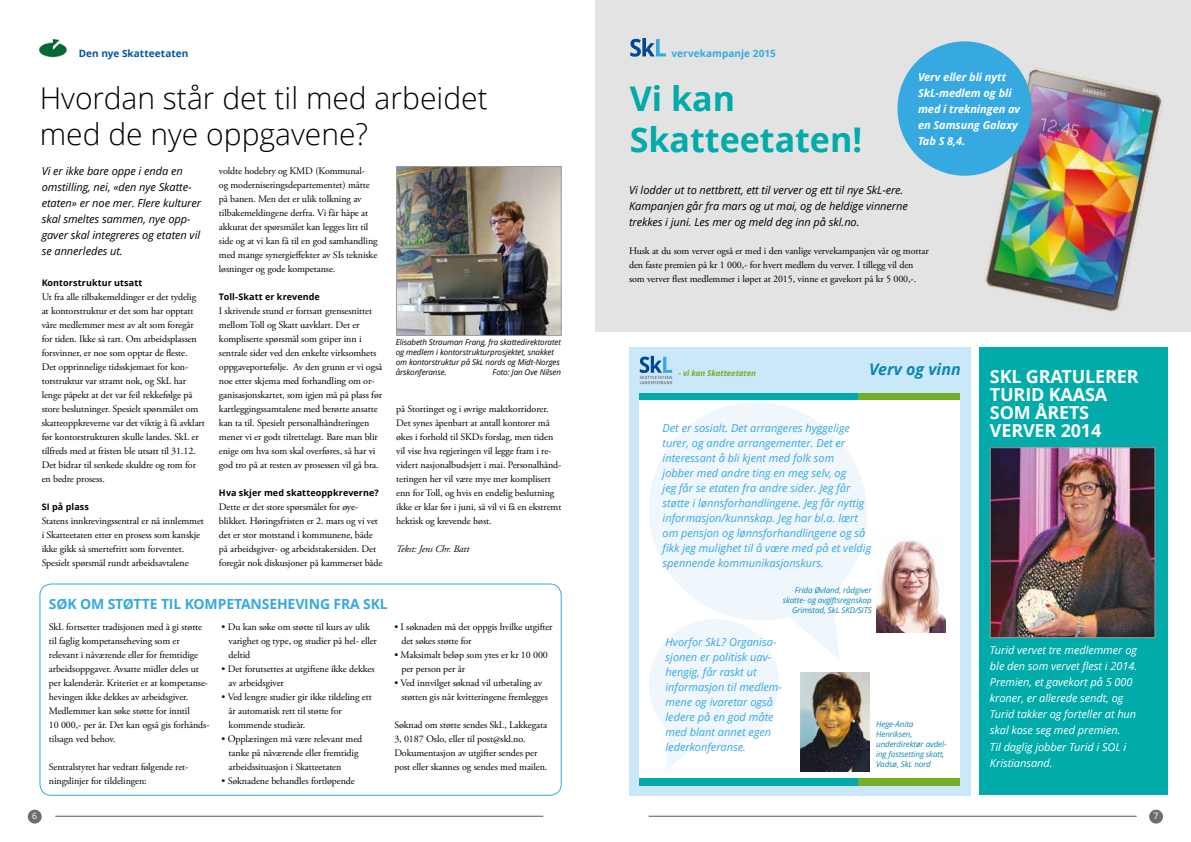
<style>
.page{position:relative;width:1191px;height:842px;background:#fff}
.page>*{position:absolute;margin:0;border:0;box-sizing:border-box;transform-origin:0 0}
.t1{font:700 34px/40.8px "Open Sans";color:#00abaa}
.t2{font:300 30px/36px "Open Sans";color:#000}
.t3{font:700 18px/18px "Open Sans";letter-spacing:-.01em;color:#fff}
.t4{font:italic 700 16px "Open Sans";color:#0d87af}
.t5{font:700 14px "Open Sans";letter-spacing:-.01em;color:#36a9e1}
.t6{font:italic 11px/15px "Open Sans";color:#36a9e1}
.t7{font:italic 11px/16px "Open Sans";letter-spacing:-.005em;color:#000}
.t8{font:italic 11px/16px "Open Sans";letter-spacing:-.005em;color:#fff}
.t9{font:italic 700 11px/16px "Open Sans";letter-spacing:-.005em;color:#fff}
.t10{font:10px/14px "Adobe Garamond Pro";letter-spacing:-.01em;color:#000}
.t11{font:italic 10px "Adobe Garamond Pro";letter-spacing:-.01em;color:#000}
.t12{font:700 10px "Open Sans";letter-spacing:.005em;color:#00569d}
.t13{font:700 10px "Open Sans";color:#36a9e1}
.t14{font:700 9px "Open Sans";letter-spacing:.01em;color:#000}
.t15{font:8.8px "Open Sans";color:#fff}
.t16{font:italic 8px/10px "Open Sans";letter-spacing:-.01em;color:#000}
.t17{font:italic 8px/10px "Open Sans";letter-spacing:-.01em;color:#0d87af}
.t18{font:italic 700 8px "Open Sans";letter-spacing:-.01em;color:#74af27}
</style>
<div class="page">
<hr style="left:55px;top:816px;width:488px;height:1px;background:#575756">
<hr style="left:648px;top:816px;width:488px;height:1px;background:#575756">
<div style="left:28px;top:810px;width:14px;height:13px;background:#6d6d6c;border-radius:50%"></div>
<div style="left:1149px;top:810px;width:14px;height:13px;background:#6d6d6c;border-radius:50%"></div>
<img style="left:398px;top:168px;width:161px;height:166px">
<div style="left:396px;top:166px;width:165px;height:170px;border:1px solid #9d9d9c"></div>
<img style="left:40px;top:39px;width:27px;height:19px">
<div style="left:595px;top:0;width:596px;height:332px;background:#e3e3e3"></div>
<div style="left:39px;top:583px;width:523px;height:213px;border:1px solid #36a9e1;border-radius:11px"></div>
<img style="left:973px;top:54px;width:190px;height:258px">
<svg style="left:630px;top:38px;width:36px;height:19px"></svg>
<div style="left:979px;top:348px;width:188px;height:447px;background:#00abaa"></div>
<img style="left:992px;top:449px;width:161px;height:187px">
<div style="left:990px;top:447px;width:165px;height:191px;border:1px solid #9d9d9c"></div>
<div style="left:897px;top:41px;width:134px;height:135px;background:#36a9e1;border-radius:50%"></div>
<div style="left:629px;top:348px;width:342px;height:448px;background:#cbe7fa"></div>
<div style="left:639px;top:393px;width:321px;height:7px;background:#00abaa"></div>
<div style="left:858px;top:393px;width:102px;height:7px;background:#74af27"></div>
<div style="left:639px;top:400px;width:321px;height:379px;background:#fff"></div>
<div style="left:639px;top:779px;width:321px;height:7px;background:#00abaa"></div>
<div style="left:858px;top:779px;width:102px;height:7px;background:#74af27"></div>
<svg style="left:649px;top:402px;width:218px;height:257px;fill:#eff6fc"></svg>
<img style="left:876px;top:540px;width:69px;height:93px">
<svg style="left:639px;top:356px;width:33px;height:28px"></svg>
<img style="left:800px;top:673px;width:70px;height:98px">
<svg style="left:649px;top:618px;width:135px;height:152px"></svg>
<p class="t12" style="left:79px;top:47px;width:111px">Den nye Skatteetaten</p>
<h2 class="t2" style="left:40px;top:81px;width:449px">Hvordan står det til med arbeidet med de nye oppgavene?</h2>
<p class="t7" style="left:42px;top:163px;width:161px">Vi er ikke bare oppe i enda en omstilling, nei, «den nye Skatte&shy;etaten» er noe mer. Flere kulturer skal smeltes sammen, nye opp&shy;gaver skal integreres og etaten vil se annerledes ut.</p>
<p class="t14" style="left:42px;top:277px;width:102px">Kontorstruktur utsatt</p>
<p class="t10" style="left:42px;top:290px;width:165px">Ut fra alle tilbakemeldinger er det tydelig at kontorstruktur er det som har opptatt våre medlemmer mest av alt som foregår for tiden. Ikke så rart. Om arbeidsplassen forsvinner, er noe som opptar de fleste.<br>Det opprinnelige tidsskjemaet for kon&shy;torstruktur var stramt nok, og SkL har lenge påpekt at det var feil rekkefølge på store beslutninger. Spesielt spørsmålet om skatteoppkreverne var det viktig å få avklart før kontorstrukturen skulle landes. SkL er tilfreds med at fristen ble utsatt til 31.12.<br>Det bidrar til senkede skuldre og rom for en bedre prosess.</p>
<p class="t14" style="left:42px;top:501px;width:49px">SI på plass</p>
<p class="t10" style="left:42px;top:514px;width:164px">Statens innkrevingssentral er nå innlemmet i Skatteetaten etter en prosess som kanskje ikke gikk så smertefritt som forventet.<br>Spesielt spørsmål rundt arbeidsavtalene</p>
<p class="t10" style="left:219px;top:164px;width:160px">voldte hodebry og KMD (Kommunal-<br>og moderniseringsdepartementet) måtte på banen. Men det er ulik tolkning av tilbakemeldingene derfra. Vi får håpe at akkurat det spørsmålet kan legges litt til side og at vi kan få til en god samhandling med mange synergieffekter av SIs tekniske løsninger og gode kompetanse.</p>
<p class="t14" style="left:219px;top:291px;width:102px">Toll-Skatt er krevende</p>
<p class="t10" style="left:219px;top:304px;width:165px">I skrivende stund er fortsatt grensesnittet mellom Toll og Skatt uavklart. Det er kompliserte spørsmål som griper inn i sentrale sider ved den enkelte virksomhets oppgaveportefølje. Av den grunn er vi også noe etter skjema med forhandling om or&shy;ganisasjonskartet, som igjen må på plass før kartleggingssamtalene med berørte ansatte kan ta til. Spesielt personalhåndteringen mener vi er godt tilrettelagt. Bare man blir enige om hva som skal overføres, så har vi god tro på at resten av prosessen vil gå bra.</p>
<p class="t14" style="left:219px;top:487px;width:161px">Hva skjer med skatteoppkreverne?</p>
<p class="t10" style="left:219px;top:500px;width:165px">Dette er det store spørsmålet for øye&shy;blikket. Høringsfristen er 2. mars og vi vet det er stor motstand i kommunene, både på arbeidsgiver- og arbeidstakersiden. Det foregår nok diskusjoner på kammerset både</p>
<p class="t16" style="left:396px;top:337px;width:167px">Elisabeth Strauman Frang, fra skattedirektoratet og medlem i kontorstrukturprosjektet, snakket om kontorstruktur på SkL nords og Midt-Norges årskonferanse.</p>
<p class="t16" style="left:492px;top:367px;width:70px">Foto: Jan Ove Nilsen</p>
<p class="t10" style="left:396px;top:402px;width:167px">på Stortinget og i øvrige maktkorridorer.<br>Det synes åpenbart at antall kontorer må økes i forhold til SKDs forslag, men tiden vil vise hva regjeringen vil legge fram i re&shy;vidert nasjonalbudsjett i mai. Personalhånd&shy;teringen her vil være mye mer komplisert enn for Toll, og hvis en endelig beslutning ikke er klar før i juni, så vil vi få en ekstremt hektisk og krevende høst.</p>
<p class="t11" style="left:396px;top:543px;width:74px">Tekst: Jens Chr. Batt</p>
<h3 class="t5" style="left:49px;top:596px;width:331px">Søk om støtte til kompetanseheving fra SkL</h3>
<p class="t10" style="left:49px;top:620px;width:162px">SkL fortsetter tradisjonen med å gi støtte til faglig kompetanseheving som er relevant i nåværende eller for fremtidige arbeidsoppgaver. Avsatte midler deles ut per kalenderår. Kriteriet er at kompetanse&shy;hevingen ikke dekkes av arbeidsgiver.<br>Medlemmer kan søke støtte for inntil<br>10 000,- per år. Det kan også gis forhånds&shy;tilsagn ved behov.</p>
<p class="t10" style="left:49px;top:760px;width:141px">Sentralstyret har vedtatt følgende ret&shy;ningslinjer for tildelingen:</p>
<p class="t10" style="left:229px;top:620px;width:150px;text-indent:-7px">• Du kan søke om støtte til kurs av ulik varighet og type, og studier på hel- eller deltid</p>
<p class="t10" style="left:229px;top:662px;width:147px;text-indent:-7px">• Det forutsettes at utgiftene ikke dekkes av arbeidsgiver</p>
<p class="t10" style="left:229px;top:690px;width:145px;text-indent:-7px">• Ved lengre studier gir ikke tildeling ett år automatisk rett til støtte for kommende studieår.</p>
<p class="t10" style="left:229px;top:732px;width:135px;text-indent:-7px">• Opplæringen må være relevant med tanke på nåværende eller fremtidig arbeidssituasjon i Skatteetaten</p>
<p class="t10" style="left:222px;top:774px;width:135px">• Søknadene behandles fortløpende</p>
<p class="t10" style="left:401px;top:620px;width:153px;text-indent:-7px">• I søknaden må det oppgis hvilke utgifter det søkes støtte for</p>
<p class="t10" style="left:401px;top:648px;width:148px;text-indent:-7px">• Maksimalt beløp som ytes er kr 10 000 per person per år</p>
<p class="t10" style="left:401px;top:676px;width:148px;text-indent:-7px">• Ved innvilget søknad vil utbetaling av støtten gis når kvitteringene fremlegges</p>
<p class="t10" style="left:394px;top:718px;width:154px">Søknad om støtte sendes SkL, Lakkegata 3, 0187 Oslo, eller til post@skl.no.<br>Dokumentasjon av utgifter sendes per post eller skannes og sendes med mailen.</p>
<p class="t13" style="left:671px;top:47px;width:106px">vervekampanje 2015</p>
<h1 class="t1" style="left:630px;top:79px;width:234px">Vi kan<br>Skatteetaten!</h1>
<p class="t9" style="left:918px;top:69px;width:104px">Verv eller bli nytt<br>SkL-medlem og bli med i trekningen av en Samsung Galaxy<br>Tab S 8,4.</p>
<p class="t7" style="left:629px;top:182px;width:280px">Vi lodder ut to nettbrett, ett til verver og ett til nye SkL-ere.<br>Kampanjen går fra mars og ut mai, og de heldige vinnerne trekkes i juni. Les mer og meld deg inn på skl.no.</p>
<p class="t10" style="left:629px;top:244px;width:301px">Husk at du som verver også er med i den vanlige vervekampanjen vår og mottar den faste premien på kr 1 000,- for hvert medlem du verver. I tillegg vil den som verver flest medlemmer i løpet at 2015, vinne et gavekort på kr 5 000,-.</p>
<p class="t18" style="left:678px;top:369px;width:79px">- vi kan Skatteetaten</p>
<h3 class="t4" style="left:869px;top:360px;width:93px">Verv og vinn</h3>
<p class="t6" style="left:662px;top:420px;width:210px">Det er sosialt. Det arrangeres hyggelige turer, og andre arrangementer. Det er interessant å bli kjent med folk som<br>jobber med andre ting en meg selv, og<br>jeg får se etaten fra andre sider. Jeg får støtte i lønnsforhandlingene. Jeg får nyttig informasjon/kunnskap. Jeg har bl.a. lært om pensjon og lønnsforhandlingene og så fikk jeg mulighet til å være med på et veldig spennende kommunikasjonskurs.</p>
<p class="t17" style="left:782px;top:585px;width:90px;text-align:right">Frida Øvland, rådgiver skatte- og avgiftsregnskap<br>Grimstad, SkL SKD/SITS</p>
<p class="t6" style="left:665px;top:634px;width:118px">Hvorfor SkL? Organisa&shy;sjonen er politisk uav&shy;hengig, får raskt ut informasjon til medlem&shy;mene og ivaretar også ledere på en god måte med blant annet egen lederkonferanse.</p>
<p class="t17" style="left:876px;top:719px;width:72px">Hege-Anita<br>Henriksen, underdirektør avdel&shy;ing fastsetting skatt,<br>Vadsø, SkL nord</p>
<h3 class="t3" style="left:990px;top:367px;width:150px">SkL gratu lerer<br>Tu rid Kaasa som årets verver 2014</h3>
<p class="t8" style="left:990px;top:643px;width:149px">Turid vervet tre medlemmer og ble den som vervet flest i 2014.<br>Premien, et gavekort på 5 000 kroner, er allerede sendt, og<br>Turid takker og forteller at hun skal kose seg med premien.<br>Til daglig jobber Turid i SOL i<br>Kristiansand.</p>
<p class="t15" style="left:32px;top:811px;width:7px">6</p>
<p class="t15" style="left:1153px;top:811px;width:7px">7</p>
</div>
